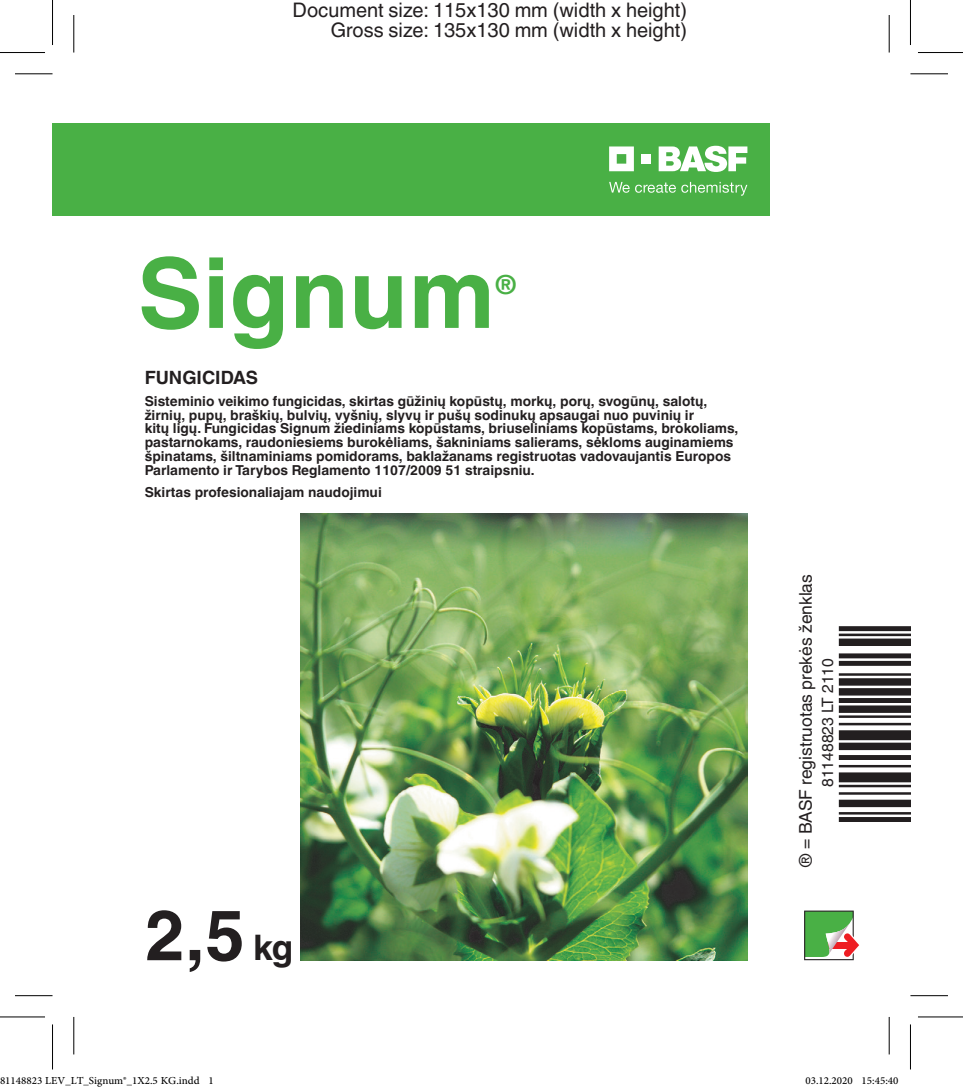
<style>
.page{position:relative;width:963px;height:1092px;background:#fff}
.page>*{position:absolute;margin:0;border:0;box-sizing:border-box;transform-origin:0 0}
.t1{font:700 97px "Helvetica Linotype";color:#49b045}
.t2{font:700 70.25px "Helvetica Linotype";color:#231f20}
.t3{font:700 26.25px "Helvetica Linotype";color:#49b045}
.t4{font:20px/20px "Helvetica Linotype";color:#231f20;text-align:right}
.t5{font:700 18.25px "Helvetica Linotype";color:#231f20}
.t6{font:17.5px "Helvetica Linotype";color:#231f20}
.t7{font:15.75px "Helvetica Linotype";color:#231f20}
.t8{font:15px "Adobe Arabic";color:#000}
.t9{font:700 13.75px/13.8px "Helvetica Linotype";color:#231f20}
.s1{font-size:35.25px}
</style>
<div class="page">
<svg style="left:804px;top:910px;width:55px;height:50px"></svg>
<img style="left:301px;top:513px;width:446px;height:447px">
<div style="left:52px;top:123px;width:718px;height:92px;background:#49b045"></div>
<svg style="left:658px;top:146px;width:89px;height:26px"></svg>
<svg style="left:609px;top:146px;width:25px;height:25px"></svg>
<div style="left:641px;top:154px;width:10px;height:10px;background:#fff"></div>
<svg style="left:609px;top:182px;width:20px;height:11px"></svg>
<svg style="left:635px;top:182px;width:112px;height:14px"></svg>
<svg style="left:15px;top:996px;width:37px;height:1px"></svg>
<svg style="left:910px;top:996px;width:37px;height:1px"></svg>
<hr style="left:15px;top:73px;width:37px;height:1px;background:#000">
<hr style="left:910px;top:73px;width:37px;height:1px;background:#000">
<hr style="left:15px;top:995px;width:37px;height:1px;background:#000">
<hr style="left:910px;top:995px;width:37px;height:1px;background:#000">
<hr style="left:73px;top:15px;width:1px;height:38px;background:#000">
<hr style="left:73px;top:1016px;width:1px;height:38px;background:#000">
<hr style="left:888px;top:15px;width:1px;height:38px;background:#000">
<hr style="left:888px;top:1016px;width:1px;height:38px;background:#000">
<hr style="left:0;top:52px;width:45px;height:1px;background:#000">
<hr style="left:917px;top:52px;width:45px;height:1px;background:#000">
<hr style="left:0;top:1016px;width:45px;height:1px;background:#000">
<hr style="left:917px;top:1016px;width:45px;height:1px;background:#000">
<hr style="left:52px;top:0;width:1px;height:45px;background:#000">
<hr style="left:52px;top:1024px;width:1px;height:45px;background:#000">
<hr style="left:910px;top:0;width:1px;height:45px;background:#000">
<hr style="left:910px;top:1024px;width:1px;height:45px;background:#000">
<div style="left:892px;top:1077px;width:6px;height:7px;border:1px solid #fff;border-radius:50%"></div>
<svg style="left:892px;top:1077px;width:5px;height:7px"></svg>
<h3 class="t4" style="left:292px;top:0;width:396px">Document size: 115x130 mm (width x height)<br>Gross size: 135x130 mm (width x height)</h3>
<h1 class="t1" style="left:138px;top:237px;width:359px">Signum</h1>
<h3 class="t3" style="left:495px;top:269px;width:24px">®</h3>
<h3 class="t5" style="left:145px;top:366px;width:115px">FUNGICIDAS</h3>
<p class="t9" style="left:145px;top:394px;width:595px">Sisteminio veikimo fungicidas, skirtas gūžinių kopūstų, morkų, porų, svogūnų, salotų, žirnių, pupų, braškių, bulvių, vyšnių, slyvų ir pušų sodinukų apsaugai nuo puvinių ir<br>kitų ligų. Fungicidas Signum žiediniams kopūstams, briuseliniams kopūstams, brokoliams, pastarnokams, raudoniesiems burokėliams, šakniniams salierams, sėkloms auginamiems špinatams, šiltnaminiams pomidorams, baklažanams registruotas vadovaujantis Europos Parlamento ir Tarybos Reglamento 1107/2009 51 straipsniu.</p>
<p class="t9" style="left:145px;top:485px;width:239px">Skirtas profesionaliajam naudojimui</p>
<h2 class="t2" style="left:145px;top:894px;width:150px">2,5 <span class="s1">kg</span></h2>
<p class="t6" style="left:795px;top:867px;width:295px;rotate:-90deg">® = BASF registruotas prekės ženklas</p>
<p class="t7" style="left:818px;top:787px;width:130px;rotate:-90deg">81148823 LT 2110</p>
<p class="t8" style="left:0;top:1070px;width:215px">81148823 LEV_LT_Signum®_1X2.5 KG.indd 1</p>
<p class="t8" style="left:805px;top:1070px;width:94px">03.12.2020 15:45:40</p>
</div>
